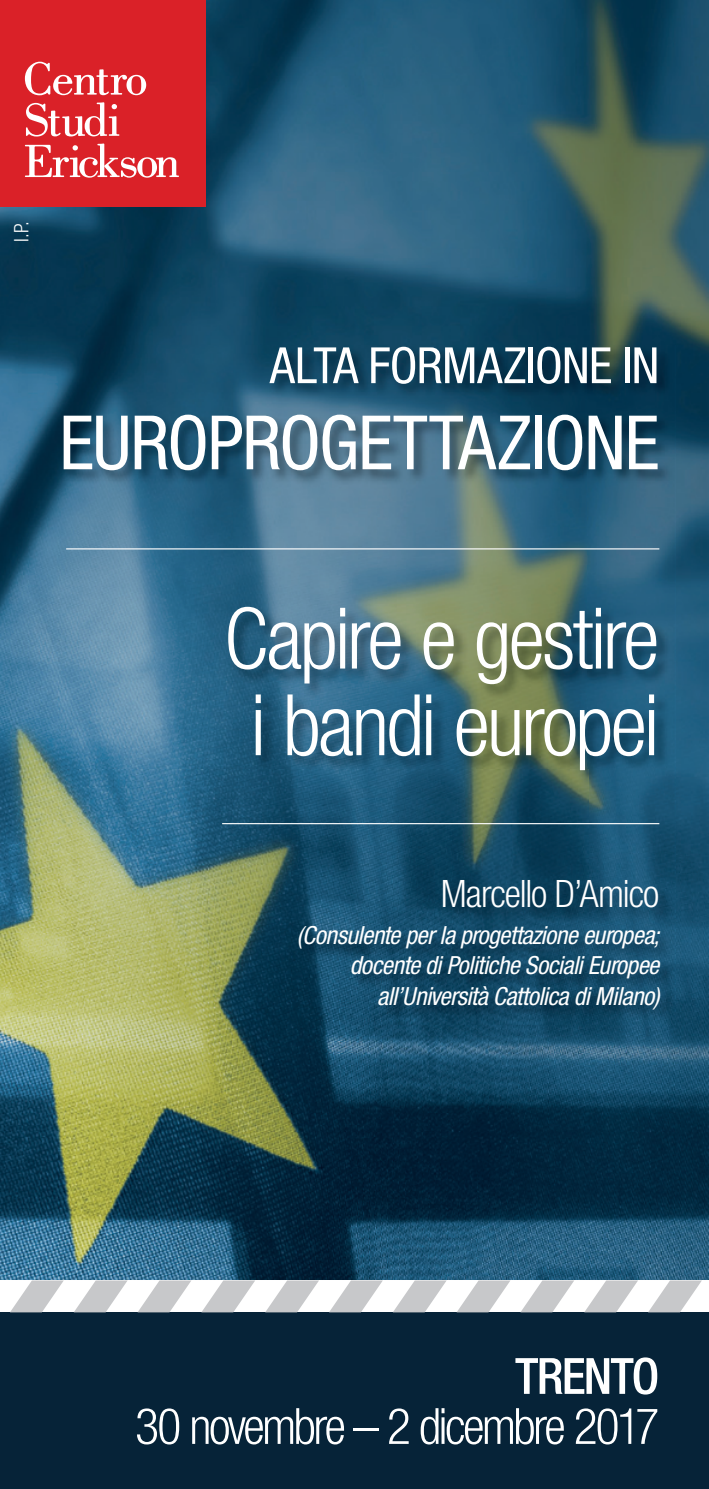
<style>
.page{position:relative;width:709px;height:1489px;background:#fff}
.page>*{position:absolute;margin:0;border:0;box-sizing:border-box;transform-origin:0 0}
.t1{font:300 condensed 85px/86.5px "Helvetica Neue LT Std";letter-spacing:-.035em;color:#fff;text-align:center}
.t2{font:condensed 75px "Helvetica Neue LT Std";letter-spacing:-.02em;color:#fff}
.t3{font:300 condensed 50px "Helvetica Neue LT Std";letter-spacing:-.055em;color:#fff}
.t4{font:condensed 50px "Helvetica Neue LT Std";letter-spacing:-.015em;color:#fff}
.t5{font:500 condensed 50px "Helvetica Neue LT Std";letter-spacing:-.035em;color:#fff}
.t6{font:300 condensed 37.75px "Helvetica Neue LT Std";letter-spacing:-.03em;color:#fff}
.t7{font:italic condensed 25px/30.2px "Helvetica Neue LT Std";letter-spacing:-.02em;color:#fff;text-align:right}
.t8{font:300 condensed 20px "Helvetica Neue LT Std";color:#fff}
</style>
<div class="page">
<img style="left:0;top:0;width:709px;height:1280px">
<div style="left:0;top:1312px;width:709px;height:176px;background:#062338"></div>
<div style="left:0;top:0;width:206px;height:206px;background:#da2128"></div>
<svg style="left:25px;top:62px;width:121px;height:33px"></svg>
<svg style="left:26px;top:102px;width:93px;height:34px"></svg>
<svg style="left:25px;top:143px;width:154px;height:35px"></svg>
<svg style="left:10px;top:1280px;width:54px;height:32px"></svg>
<svg style="left:74px;top:1280px;width:54px;height:32px"></svg>
<svg style="left:138px;top:1280px;width:53px;height:32px"></svg>
<svg style="left:202px;top:1280px;width:53px;height:32px"></svg>
<svg style="left:265px;top:1280px;width:54px;height:32px"></svg>
<svg style="left:329px;top:1280px;width:54px;height:32px"></svg>
<svg style="left:393px;top:1280px;width:53px;height:32px"></svg>
<svg style="left:457px;top:1280px;width:53px;height:32px"></svg>
<svg style="left:521px;top:1280px;width:53px;height:32px"></svg>
<svg style="left:584px;top:1280px;width:54px;height:32px"></svg>
<svg style="left:648px;top:1280px;width:54px;height:32px"></svg>
<img style="left:62px;top:345px;width:613px;height:679px">
<hr style="left:66px;top:548px;width:593px;height:1px;background:#fff">
<hr style="left:222px;top:823px;width:437px;height:1px;background:#fff">
<p class="t8" style="left:10px;top:242px;width:22px;rotate:-90deg">I.P.</p>
<h3 class="t4" style="left:270px;top:336px;width:391px">ALTA FORMAZIONE IN</h3>
<h2 class="t2" style="left:59px;top:399px;width:601px">EUROPROGETTAZIONE</h2>
<h1 class="t1" style="left:224px;top:594px;width:437px">Capire e gestire i bandi europei</h1>
<h3 class="t6" style="left:441px;top:871px;width:220px">Marcello D’Amico</h3>
<p class="t7" style="left:297px;top:920px;width:364px">(Consulente per la progettazione europea; docente di Politiche Sociali Europee all’Università Cattolica di Milano)</p>
<h3 class="t5" style="left:515px;top:1346px;width:146px">TRENTO</h3>
<h3 class="t3" style="left:135px;top:1397px;width:526px">30 novembre – 2 dicembre 2017</h3>
</div>
